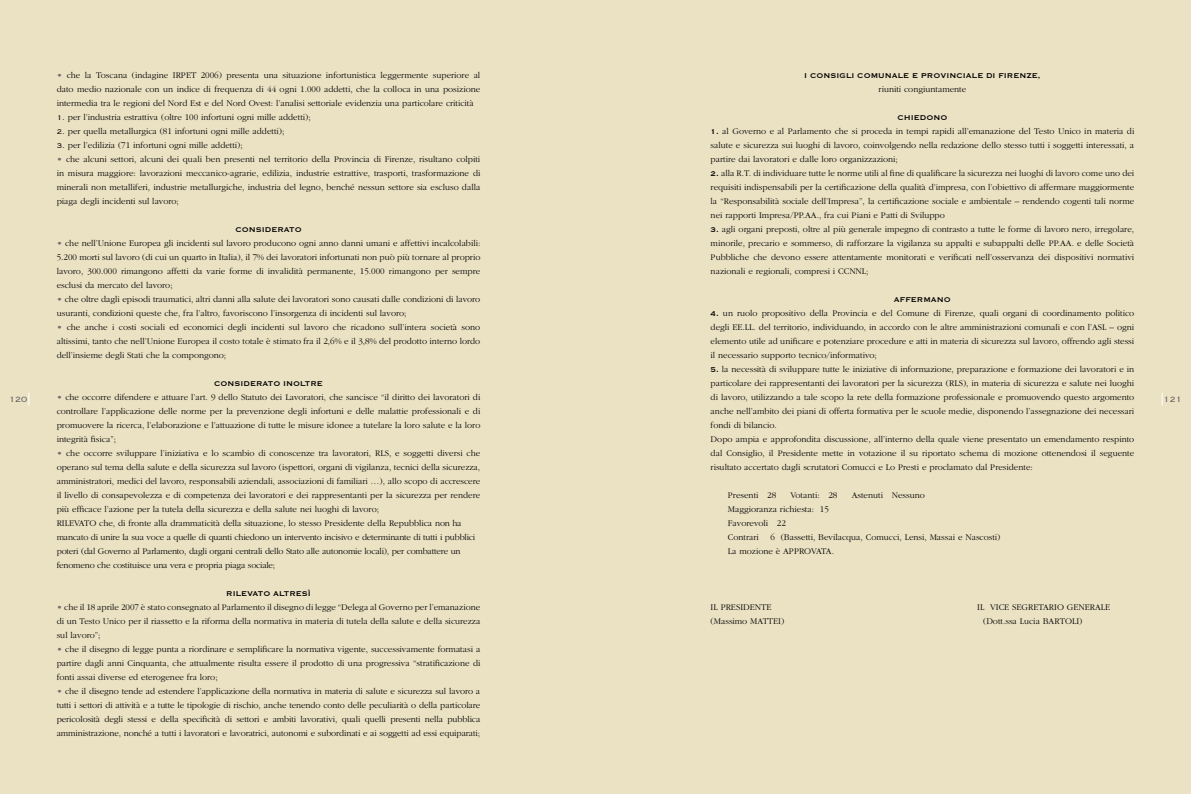
<style>
.page{position:relative;width:1191px;height:794px;background:#fff}
.page>*{position:absolute;margin:0;border:0;box-sizing:border-box;transform-origin:0 0}
.t1{font:300 10px "Copperplate";color:#58585a}
.t2{font:300 9px/14px "Garamond";color:#000;text-align:justify}
.t3{font:9px "Copperplate";color:#000}
.s1{color:#707173}
.s2{font-family:"Copperplate"}
.s3{font-family:"Copperplate";font-weight:400}
</style>
<div class="page">
<div style="left:0;top:0;width:595px;height:794px;background:#ebe1c3"></div>
<svg style="left:28px;top:393px;width:1px;height:12px"></svg>
<div style="left:595px;top:0;width:596px;height:794px;background:#ebe1c3"></div>
<svg style="left:1161px;top:393px;width:1px;height:12px"></svg>
<p class="t2" style="left:57px;top:68px;width:425px"><span class="s1">•</span> che la Toscana (indagine IRPET 2006) presenta una situazione infortunistica leggermente superiore al dato medio nazionale con un indice di frequenza di 44 ogni 1.000 addetti, che la colloca in una posizione intermedia tra le regioni del Nord Est e del Nord Ovest: l’analisi settoriale evidenzia una particolare criticità</p>
<p class="t2" style="left:57px;top:110px;width:255px"><span class="s2">1.</span> per l’industria estrattiva (oltre 100 infortuni ogni mille addetti);</p>
<p class="t2" style="left:57px;top:124px;width:229px"><span class="s2">2.</span> per quella metallurgica (81 infortuni ogni mille addetti);</p>
<p class="t2" style="left:57px;top:138px;width:188px"><span class="s2">3.</span> per l’edilizia (71 infortuni ogni mille addetti);</p>
<p class="t2" style="left:57px;top:152px;width:425px"><span class="s1">•</span> che alcuni settori, alcuni dei quali ben presenti nel territorio della Provincia di Firenze, risultano colpiti in misura maggiore: lavorazioni meccanico-agrarie, edilizia, industrie estrattive, trasporti, trasformazione di minerali non metalliferi, industrie metallurgiche, industria del legno, benché nessun settore sia escluso dalla piaga degli incidenti sul lavoro;</p>
<p class="t3" style="left:235px;top:223px;width:68px">CONSIDERATO</p>
<p class="t2" style="left:57px;top:236px;width:425px"><span class="s1">•</span> che nell’Unione Europea gli incidenti sul lavoro producono ogni anno danni umani e affettivi incalcolabili:<br>5.200 morti sul lavoro (di cui un quarto in Italia), il 7% dei lavoratori infortunati non può più tornare al proprio lavoro, 300.000 rimangono affetti da varie forme di invalidità permanente, 15.000 rimangono per sempre esclusi da mercato del lavoro;</p>
<p class="t2" style="left:57px;top:292px;width:425px"><span class="s1">•</span> che oltre dagli episodi traumatici, altri danni alla salute dei lavoratori sono causati dalle condizioni di lavoro usuranti, condizioni queste che, fra l’altro, favoriscono l’insorgenza di incidenti sul lavoro;</p>
<p class="t2" style="left:57px;top:320px;width:425px"><span class="s1">•</span> che anche i costi sociali ed economici degli incidenti sul lavoro che ricadono sull’intera società sono altissimi, tanto che nell’Unione Europea il costo totale è stimato fra il 2,6% e il 3,8% del prodotto interno lordo dell’insieme degli Stati che la compongono;</p>
<p class="t3" style="left:214px;top:377px;width:110px">CONSIDERATO INOLTRE</p>
<p class="t2" style="left:57px;top:390px;width:425px"><span class="s1">•</span> che occorre difendere e attuare l’art. 9 dello Statuto dei Lavoratori, che sancisce “il diritto dei lavoratori di controllare l’applicazione delle norme per la prevenzione degli infortuni e delle malattie professionali e di promuovere la ricerca, l’elaborazione e l’attuazione di tutte le misure idonee a tutelare la loro salute e la loro integrità fisica”;</p>
<p class="t2" style="left:57px;top:446px;width:425px;text-align:left"><span class="s1">•</span> che occorre sviluppare l’iniziativa e lo scambio di conoscenze tra lavoratori, RLS, e soggetti diversi che operano sul tema della salute e della sicurezza sul lavoro (ispettori, organi di vigilanza, tecnici della sicurezza, amministratori, medici del lavoro, responsabili aziendali, associazioni di familiari …), allo scopo di accrescere il livello di consapevolezza e di competenza dei lavoratori e dei rappresentanti per la sicurezza per rendere più efficace l’azione per la tutela della sicurezza e della salute nei luoghi di lavoro;<br>RILEVATO che, di fronte alla drammaticità della situazione, lo stesso Presidente della Repubblica non ha mancato di unire la sua voce a quelle di quanti chiedono un intervento incisivo e determinante di tutti i pubblici poteri (dal Governo al Parlamento, dagli organi centrali dello Stato alle autonomie locali), per combattere un fenomeno che costituisce una vera e propria piaga sociale;</p>
<p class="t3" style="left:226px;top:588px;width:86px">RILEVATO ALTRESÌ</p>
<p class="t2" style="left:57px;top:600px;width:425px"><span class="s1">•</span> che il 18 aprile 2007 è stato consegnato al Parlamento il disegno di legge “Delega al Governo per l’emanazione di un Testo Unico per il riassetto e la riforma della normativa in materia di tutela della salute e della sicurezza sul lavoro”;</p>
<p class="t2" style="left:57px;top:642px;width:425px"><span class="s1">•</span> che il disegno di legge punta a riordinare e semplificare la normativa vigente, successivamente formatasi a partire dagli anni Cinquanta, che attualmente risulta essere il prodotto di una progressiva “stratificazione di fonti assai diverse ed eterogenee fra loro;</p>
<p class="t2" style="left:57px;top:684px;width:425px"><span class="s1">•</span> che il disegno tende ad estendere l’applicazione della normativa in materia di salute e sicurezza sul lavoro a tutti i settori di attività e a tutte le tipologie di rischio, anche tenendo conto delle peculiarità o della particolare pericolosità degli stessi e della specificità di settori e ambiti lavorativi, quali quelli presenti nella pubblica amministrazione, nonché a tutti i lavoratori e lavoratrici, autonomi e subordinati e ai soggetti ad essi equiparati;</p>
<p class="t3" style="left:804px;top:70px;width:238px">I CONSIGLI COMUNALE E PROVINCIALE DI FIRENZE,</p>
<p class="t2" style="left:878px;top:82px;width:89px">riuniti congiuntamente</p>
<p class="t3" style="left:897px;top:112px;width:52px">CHIEDONO</p>
<p class="t2" style="left:710px;top:124px;width:425px"><span class="s3">1.</span> al Governo e al Parlamento che si proceda in tempi rapidi all’emanazione del Testo Unico in materia di salute e sicurezza sui luoghi di lavoro, coinvolgendo nella redazione dello stesso tutti i soggetti interessati, a partire dai lavoratori e dalle loro organizzazioni;</p>
<p class="t2" style="left:710px;top:166px;width:425px"><span class="s3">2.</span> alla R.T. di individuare tutte le norme utili al fine di qualificare la sicurezza nei luoghi di lavoro come uno dei requisiti indispensabili per la certificazione della qualità d’impresa, con l’obiettivo di affermare maggiormente la “Responsabilità sociale dell’Impresa”, la certificazione sociale e ambientale – rendendo cogenti tali norme nei rapporti Impresa/PP.AA., fra cui Piani e Patti di Sviluppo</p>
<p class="t2" style="left:710px;top:222px;width:425px"><span class="s3">3.</span> agli organi preposti, oltre al più generale impegno di contrasto a tutte le forme di lavoro nero, irregolare, minorile, precario e sommerso, di rafforzare la vigilanza su appalti e subappalti delle PP.AA. e delle Società Pubbliche che devono essere attentamente monitorati e verificati nell’osservanza dei dispositivi normativi nazionali e regionali, compresi i CCNNL;</p>
<p class="t3" style="left:894px;top:294px;width:59px">AFFERMANO</p>
<p class="t2" style="left:710px;top:306px;width:425px"><span class="s3">4.</span> un ruolo propositivo della Provincia e del Comune di Firenze, quali organi di coordinamento politico degli EE.LL. del territorio, individuando, in accordo con le altre amministrazioni comunali e con l’ASL – ogni elemento utile ad unificare e potenziare procedure e atti in materia di sicurezza sul lavoro, offrendo agli stessi il necessario supporto tecnico/informativo;</p>
<p class="t2" style="left:710px;top:362px;width:425px;text-align:left"><span class="s3">5.</span> la necessità di sviluppare tutte le iniziative di informazione, preparazione e formazione dei lavoratori e in particolare dei rappresentanti dei lavoratori per la sicurezza (RLS), in materia di sicurezza e salute nei luoghi di lavoro, utilizzando a tale scopo la rete della formazione professionale e promuovendo questo argomento anche nell’ambito dei piani di offerta formativa per le scuole medie, disponendo l’assegnazione dei necessari fondi di bilancio.<br>Dopo ampia e approfondita discussione, all’interno della quale viene presentato un emendamento respinto dal Consiglio, il Presidente mette in votazione il su riportato schema di mozione ottenendosi il seguente risultato accertato dagli scrutatori Comucci e Lo Presti e proclamato dal Presidente:</p>
<p class="t2" style="left:728px;top:488px;width:50px">Presenti 28</p>
<p class="t2" style="left:790px;top:488px;width:48px">Votanti: 28</p>
<p class="t2" style="left:851px;top:488px;width:75px">Astenuti Nessuno</p>
<p class="t2" style="left:728px;top:502px;width:102px;text-align:left">Maggioranza richiesta: 15<br>Favorevoli 22<br>Contrari</p>
<p class="t1" style="left:9px;top:392px;width:20px">120</p>
<p class="t1" style="left:1163px;top:392px;width:20px">121</p>
<p class="t2" style="left:728px;top:530px;width:274px;text-indent:42px">6 (Bassetti, Bevilacqua, Comucci, Lensi, Massai e Nascosti)<br>La mozione è APPROVATA.</p>
<p class="t2" style="left:710px;top:600px;width:62px">IL PRESIDENTE</p>
<p class="t2" style="left:977px;top:600px;width:135px">IL VICE SEGRETARIO GENERALE</p>
<p class="t2" style="left:710px;top:614px;width:75px">(Massimo MATTEI)</p>
<p class="t2" style="left:983px;top:614px;width:101px">(Dott.ssa Lucia BARTOLI)</p>
</div>
